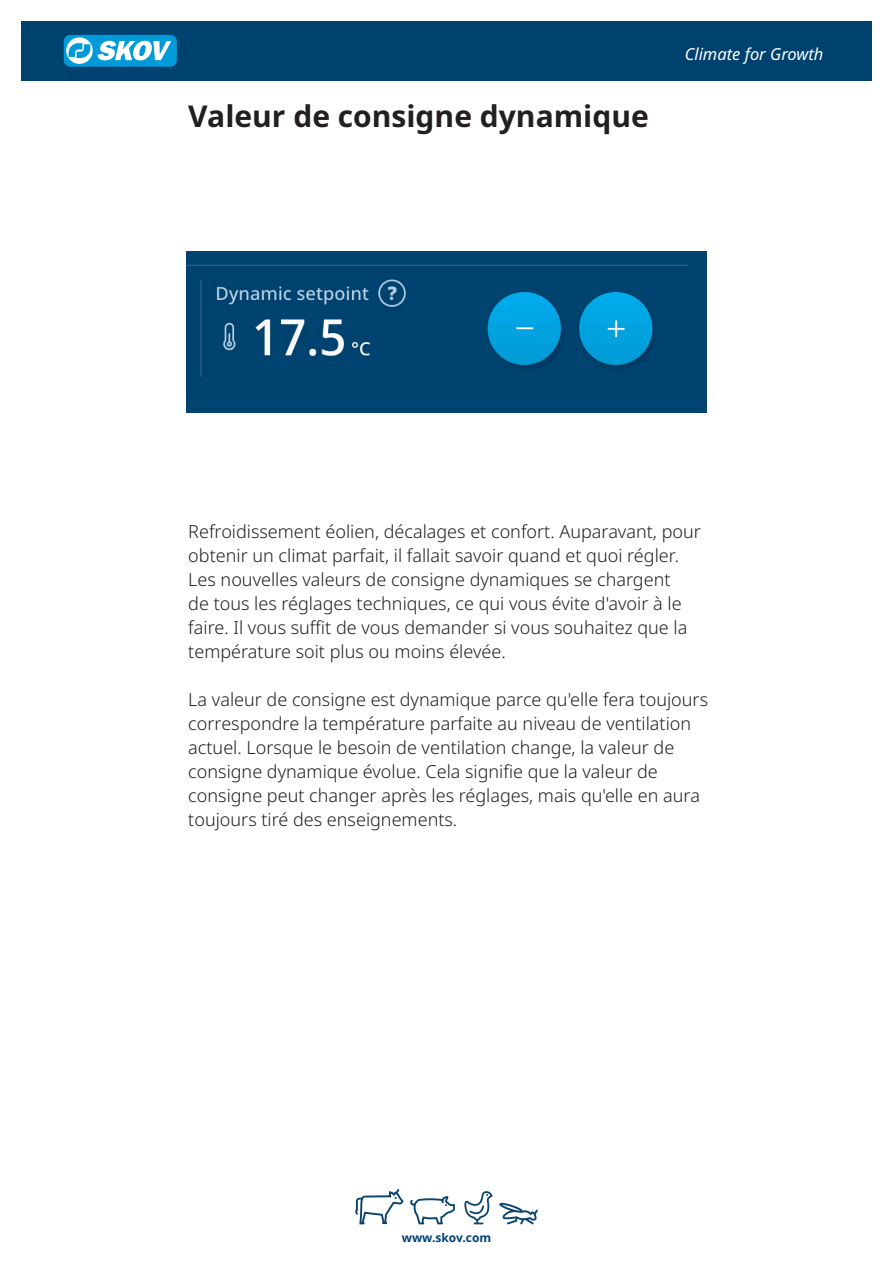
<style>
.page{position:relative;width:893px;height:1263px;background:#fff}
.page>*{position:absolute;margin:0;border:0;box-sizing:border-box;transform-origin:0 0}
.H2_Bold{font:700 30px "Noto Sans";color:#231f20}
.Brød{font:300 18px/24px "Noto Sans";color:#231f20}
.t1{font:italic 16.5px "Noto Sans";color:#fff}
.t2{font:700 12px "Noto Sans";color:#004279}
</style>
<div class="page">
<div style="left:21px;top:21px;width:851px;height:59px;background:#00426f"></div>
<div style="left:64px;top:35px;width:113px;height:32px;background:#009ad9;border-radius:7px"></div>
<svg style="left:66px;top:37px;width:27px;height:27px"></svg>
<svg style="left:98px;top:40px;width:73px;height:21px"></svg>
<svg style="left:69px;top:43px;width:21px;height:15px"></svg>
<svg style="left:355px;top:1189px;width:48px;height:35px"></svg>
<svg style="left:410px;top:1196px;width:45px;height:28px"></svg>
<svg style="left:464px;top:1191px;width:29px;height:33px"></svg>
<svg style="left:499px;top:1202px;width:39px;height:22px"></svg>
<img style="left:187px;top:251px;width:519px;height:162px">
<p class="H2_Bold" style="left:188px;top:95px;width:462px">Valeur de consigne dynamique</p>
<p class="t1" style="left:685px;top:42px;width:140px">Climate for Growth</p>
<p class="Brød" style="left:188px;top:520px;width:514px">Refroidissement éolien, décalages et confort. Auparavant, pour obtenir un climat parfait, il fallait savoir quand et quoi régler.<br>Les nouvelles valeurs de consigne dynamiques se chargent<br>de tous les réglages techniques, ce qui vous évite d'avoir à le faire. Il vous suffit de vous demander si vous souhaitez que la température soit plus ou moins élevée.</p>
<p class="Brød" style="left:188px;top:688px;width:521px">La valeur de consigne est dynamique parce qu'elle fera toujours correspondre la température parfaite au niveau de ventilation actuel. Lorsque le besoin de ventilation change, la valeur de consigne dynamique évolue. Cela signifie que la valeur de consigne peut changer après les réglages, mais qu'elle en aura toujours tiré des enseignements.</p>
<p class="t2" style="left:402px;top:1229px;width:91px">www.skov.com</p>
</div>
